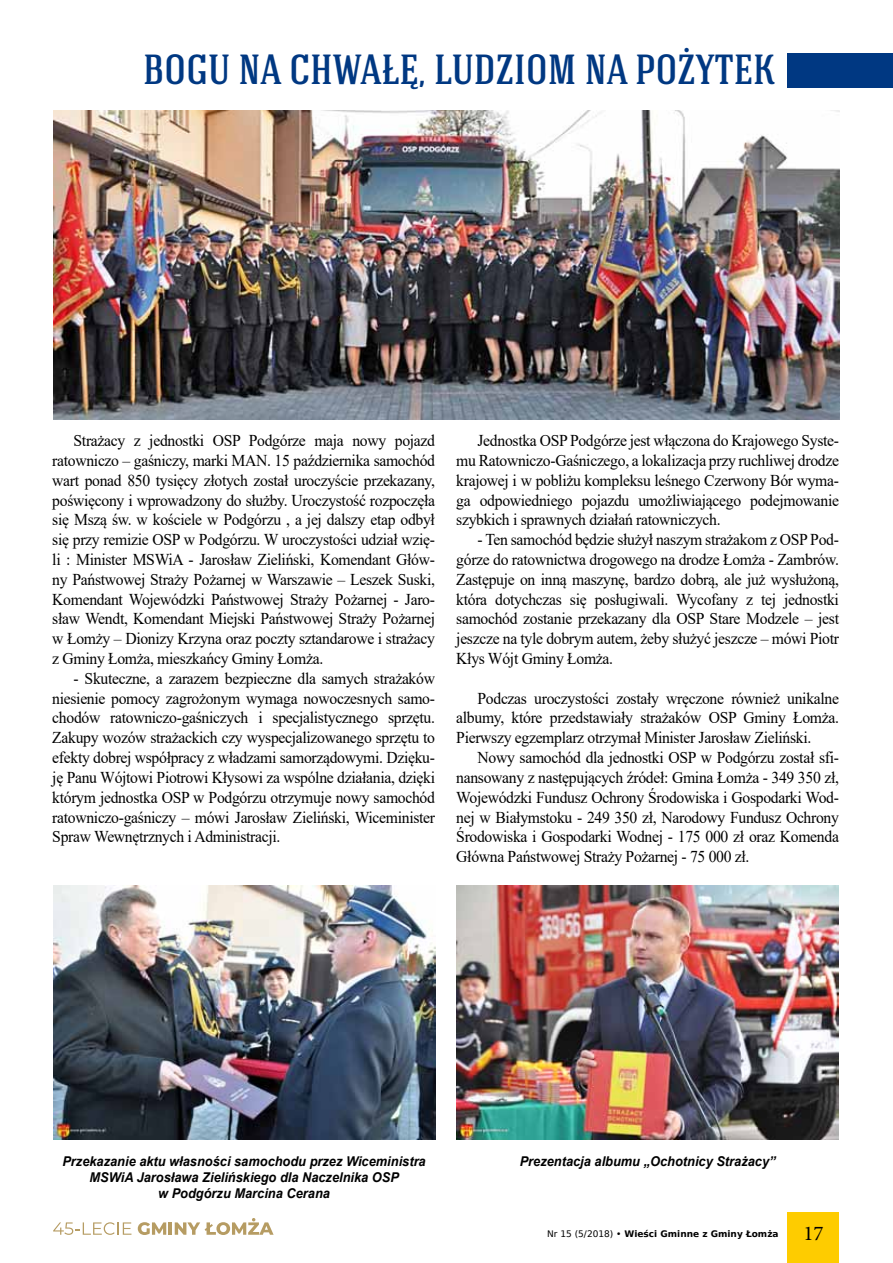
<style>
.page{position:relative;width:893px;height:1263px;background:#fff}
.page>*{position:absolute;margin:0;border:0;box-sizing:border-box;transform-origin:0 0}
.t1{font:500 42px "Hagin Caps";color:#003882}
.t2{font:21px "Minion Pro";color:#000}
.t3{font:16.5px/19.8px "Times New Roman";letter-spacing:-.02em;color:#000;text-align:justify;scale:.95 1}
.t4{font:italic 700 13.5px/16.2px "Arial";color:#000;text-align:center;scale:.95 1}
.t5{font:700 9px "DejaVu Sans";color:#000}
.s1{font-weight:400}
</style>
<div class="page">
<div style="left:788px;top:1212px;width:51px;height:51px;background:#fecc00"></div>
<svg style="left:53px;top:1222px;width:78px;height:13px"></svg>
<svg style="left:138px;top:1218px;width:136px;height:17px"></svg>
<div style="left:788px;top:53px;width:105px;height:34px;background:#003882"></div>
<img style="left:53px;top:885px;width:383px;height:255px">
<img style="left:456px;top:885px;width:383px;height:255px">
<img style="left:53px;top:111px;width:787px;height:309px">
<h1 class="t1" style="left:143px;top:42px;width:633px">BOGU NA CHWAŁĘ, LUDZIOM NA POŻYTEK</h1>
<p class="t3" style="left:52px;top:430px;width:404px;text-indent:21px">Strażacy z jednostki OSP Podgórze maja nowy pojazd ratowniczo – gaśniczy, marki MAN. 15 października samochód wart ponad 850 tysięcy złotych został uroczyście przekazany, poświęcony i wprowadzony do służby. Uroczystość rozpoczęła się Mszą św. w kościele w Podgórzu , a jej dalszy etap odbył się przy remizie OSP w Podgórzu. W uroczystości udział wzię&shy;li : Minister MSWiA - Jarosław Zieliński, Komendant Głów&shy;ny Państwowej Straży Pożarnej w Warszawie – Leszek Suski, Komendant Wojewódzki Państwowej Straży Pożarnej - Jaro&shy;sław Wendt, Komendant Miejski Państwowej Straży Pożarnej w Łomży – Dionizy Krzyna oraz poczty sztandarowe i strażacy z Gminy Łomża, mieszkańcy Gminy Łomża.</p>
<p class="t3" style="left:52px;top:668px;width:404px;text-indent:21px">- Skuteczne, a zarazem bezpieczne dla samych strażaków niesienie pomocy zagrożonym wymaga nowoczesnych samo&shy;chodów ratowniczo-gaśniczych i specjalistycznego sprzętu.<br>Zakupy wozów strażackich czy wyspecjalizowanego sprzętu to efekty dobrej współpracy z władzami samorządowymi. Dzięku&shy;ję Panu Wójtowi Piotrowi Kłysowi za wspólne działania, dzięki którym jednostka OSP w Podgórzu otrzymuje nowy samochód ratowniczo-gaśniczy – mówi Jarosław Zieliński, Wiceminister Spraw Wewnętrznych i Administracji.</p>
<p class="t3" style="left:456px;top:430px;width:404px;text-indent:21px">Jednostka OSP Podgórze jest włączona do Krajowego Syste&shy;mu Ratowniczo-Gaśniczego, a lokalizacja przy ruchliwej drodze krajowej i w pobliżu kompleksu leśnego Czerwony Bór wyma&shy;ga odpowiedniego pojazdu umożliwiającego podejmowanie szybkich i sprawnych działań ratowniczych.</p>
<p class="t3" style="left:456px;top:529px;width:404px;text-indent:21px">- Ten samochód będzie służył naszym strażakom z OSP Pod&shy;górze do ratownictwa drogowego na drodze Łomża - Zambrów.<br>Zastępuje on inną maszynę, bardzo dobrą, ale już wysłużoną, która dotychczas się posługiwali. Wycofany z tej jednostki samochód zostanie przekazany dla OSP Stare Modzele – jest jeszcze na tyle dobrym autem, żeby służyć jeszcze – mówi Piotr Kłys Wójt Gminy Łomża.</p>
<p class="t3" style="left:456px;top:688px;width:404px;text-indent:21px">Podczas uroczystości zostały wręczone również unikalne albumy, które przedstawiały strażaków OSP Gminy Łomża.<br>Pierwszy egzemplarz otrzymał Minister Jarosław Zieliński.</p>
<p class="t3" style="left:456px;top:747px;width:404px;text-indent:21px">Nowy samochód dla jednostki OSP w Podgórzu został sfi&shy;nansowany z następujących źródeł: Gmina Łomża - 349 350 zł, Wojewódzki Fundusz Ochrony Środowiska i Gospodarki Wod&shy;nej w Białymstoku - 249 350 zł, Narodowy Fundusz Ochrony Środowiska i Gospodarki Wodnej - 175 000 zł oraz Komenda Główna Państwowej Straży Pożarnej - 75 000 zł.</p>
<p class="t4" style="left:62px;top:1153px;width:384px">Przekazanie aktu własności samochodu przez Wiceministra<br>MSWiA Jarosława Zielińskiego dla Naczelnika OSP<br>w Podgórzu Marcina Cerana</p>
<p class="t4" style="left:520px;top:1153px;width:271px">Prezentacja albumu „Ochotnicy Strażacy”</p>
<p class="t5" style="left:547px;top:1226px;width:233px"><span class="s1">Nr 15 (5/2018) •</span> Wieści Gminne z Gminy Łomża</p>
<p class="t2" style="left:803px;top:1219px;width:22px">17</p>
</div>
